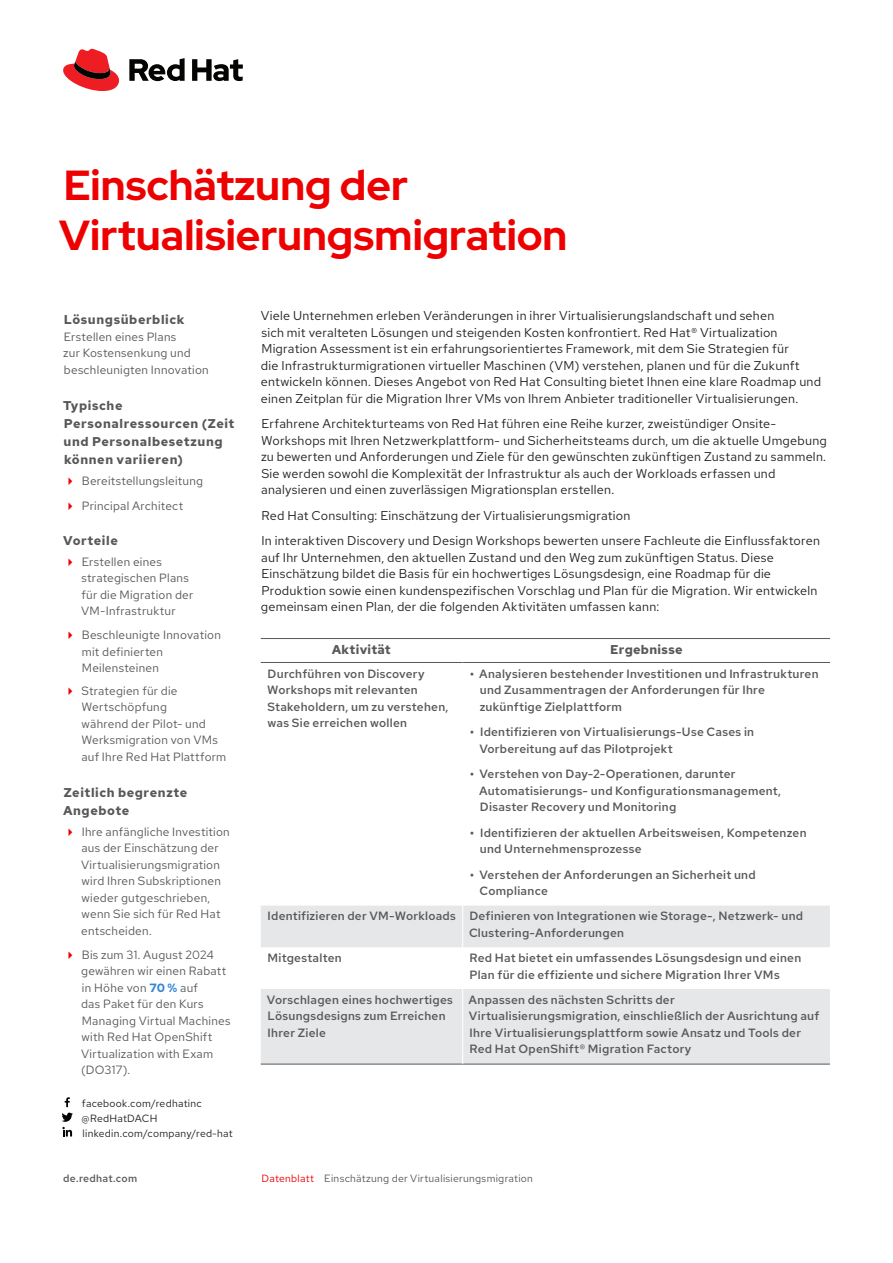
<style>
.page{position:relative;width:893px;height:1263px;background:#fff}
.page>*{position:absolute;margin:0;border:0;box-sizing:border-box;transform-origin:0 0}
.Header_-_Title{font:700 42px/50.4px "Red Hat Display";color:#e00}
.Main_-_Body{font:12.75px/16.5px "Red Hat Text";letter-spacing:.015em;color:#231f20}
.Sidebar_-_Subhead_1__left-aligned{font:700 12.75px/18px "Red Hat Text";letter-spacing:.045em;color:#57585a}
.Main_-_Table_Subhead_1__left-aligned{font:700 12.75px "Red Hat Text";letter-spacing:.02em;color:#57585a}
.Main_-_Table_Body__left-aligned{font:500 12px/16.5px "Red Hat Text";letter-spacing:.02em;color:#57585a}
.Sidebar_-_Body__left-aligned{font:12px/16.5px "Red Hat Text";letter-spacing:.02em;color:#57585a}
.t1{font:10.5px/15px "Red Hat Text";letter-spacing:.025em;color:#231f20}
.Footer_-_Running_Foot{font:10.5px "Red Hat Text";letter-spacing:.025em;color:#57585a}
.t2{font:500 10.5px "Red Hat Text";letter-spacing:.025em;color:#57585a}
.s1{font-weight:700;color:#3385d6}
.s2{font-weight:700}
.s3{color:#e00}
</style>
<div class="page">
<svg style="left:62px;top:1097px;width:11px;height:39px"></svg>
<hr style="left:261px;top:638px;width:569px;height:1px;background:#57585a">
<svg style="left:261px;top:906px;width:569px;height:158px;fill:#e6e7e9"></svg>
<hr style="left:261px;top:662px;width:202px;height:1px;background:#57585a">
<hr style="left:463px;top:662px;width:367px;height:1px;background:#57585a">
<hr style="left:261px;top:1064px;width:202px;height:1px;background:#57585a">
<hr style="left:463px;top:1064px;width:367px;height:1px;background:#57585a">
<hr style="left:462px;top:905px;width:1px;height:42px;background:#fff">
<hr style="left:462px;top:947px;width:1px;height:42px;background:#fff">
<hr style="left:462px;top:989px;width:1px;height:75px;background:#fff">
<svg style="left:63px;top:49px;width:56px;height:42px"></svg>
<svg style="left:129px;top:58px;width:114px;height:23px"></svg>
<p class="Header_-_Title" style="left:59px;top:159px;width:510px">Einschätzung der<br>Virtualisierungsmigration</p>
<p class="Sidebar_-_Subhead_1__left-aligned" style="left:64px;top:310px;width:122px">Lösungsüberblick</p>
<p class="Sidebar_-_Body__left-aligned" style="left:63px;top:328px;width:147px">Erstellen eines Plans<br>zur Kostensenkung und beschleunigten Innovation</p>
<p class="Sidebar_-_Subhead_1__left-aligned" style="left:63px;top:396px;width:173px">Typische<br>Personalressourcen (Zeit und Personalbesetzung können variieren)</p>
<p class="Sidebar_-_Body__left-aligned" style="left:82px;top:472px;width:123px">Bereitstellungsleitung</p>
<p class="Sidebar_-_Body__left-aligned" style="left:82px;top:497px;width:103px">Principal Architect</p>
<p class="Sidebar_-_Subhead_1__left-aligned" style="left:63px;top:531px;width:56px">Vorteile</p>
<p class="Sidebar_-_Body__left-aligned" style="left:81px;top:553px;width:114px">Erstellen eines strategischen Plans für die Migration der<br>VM-Infrastruktur</p>
<p class="Sidebar_-_Body__left-aligned" style="left:82px;top:626px;width:141px">Beschleunigte Innovation mit definierten<br>Meilensteinen</p>
<p class="Sidebar_-_Body__left-aligned" style="left:81px;top:682px;width:147px">Strategien für die<br>Wertschöpfung<br>während der Pilot- und<br>Werksmigration von VMs auf Ihre Red Hat Plattform</p>
<p class="Sidebar_-_Subhead_1__left-aligned" style="left:63px;top:783px;width:126px">Zeitlich begrenzte<br>Angebote</p>
<p class="Sidebar_-_Body__left-aligned" style="left:81px;top:823px;width:150px">Ihre anfängliche Investition aus der Einschätzung der<br>Virtualisierungsmigration wird Ihren Subskriptionen wieder gutgeschrieben, wenn Sie sich für Red Hat entscheiden.</p>
<p class="Sidebar_-_Body__left-aligned" style="left:81px;top:946px;width:151px">Bis zum 31. August 2024 gewähren wir einen Rabatt in Höhe von <span class="s1">70 %</span> auf<br>das Paket für den Kurs<br>Managing Virtual Machines with Red Hat OpenShift<br>Virtualization with Exam (DO317).</p>
<p class="t1" style="left:82px;top:1096px;width:153px">facebook.com/redhatinc @RedHatDACH linkedin.com/company/red-hat</p>
<p class="Main_-_Body" style="left:261px;top:307px;width:562px">Viele Unternehmen erleben Veränderungen in ihrer Virtualisierungslandschaft und sehen<br>sich mit veralteten Lösungen und steigenden Kosten konfrontiert. Red Hat® Virtualization Migration Assessment ist ein erfahrungsorientiertes Framework, mit dem Sie Strategien für<br>die Infrastrukturmigrationen virtueller Maschinen (VM) verstehen, planen und für die Zukunft entwickeln können. Dieses Angebot von Red Hat Consulting bietet Ihnen eine klare Roadmap und einen Zeitplan für die Migration Ihrer VMs von Ihrem Anbieter traditioneller Virtualisierungen.</p>
<p class="Main_-_Body" style="left:261px;top:415px;width:567px">Erfahrene Architekturteams von Red Hat führen eine Reihe kurzer, zweistündiger Onsite-Workshops mit Ihren Netzwerkplattform- und Sicherheitsteams durch, um die aktuelle Umgebung zu bewerten und Anforderungen und Ziele für den gewünschten zukünftigen Zustand zu sammeln.<br>Sie werden sowohl die Komplexität der Infrastruktur als auch der Workloads erfassen und analysieren und einen zuverlässigen Migrationsplan erstellen.</p>
<p class="Main_-_Body" style="left:261px;top:507px;width:370px">Red Hat Consulting: Einschätzung der Virtualisierungsmigration</p>
<p class="Main_-_Body" style="left:261px;top:532px;width:561px">In interaktiven Discovery und Design Workshops bewerten unsere Fachleute die Einflussfaktoren auf Ihr Unternehmen, den aktuellen Zustand und den Weg zum zukünftigen Status. Diese Einschätzung bildet die Basis für ein hochwertiges Lösungsdesign, eine Roadmap für die Produktion sowie einen kundenspezifischen Vorschlag und Plan für die Migration. Wir entwickeln gemeinsam einen Plan, der die folgenden Aktivitäten umfassen kann:</p>
<p class="Main_-_Table_Subhead_1__left-aligned" style="left:332px;top:640px;width:61px">Aktivität</p>
<p class="Main_-_Table_Subhead_1__left-aligned" style="left:610px;top:640px;width:74px">Ergebnisse</p>
<p class="Main_-_Table_Body__left-aligned" style="left:267px;top:665px;width:183px">Durchführen von Discovery<br>Workshops mit relevanten<br>Stakeholdern, um zu verstehen, was Sie erreichen wollen</p>
<p class="Main_-_Table_Body__left-aligned" style="left:480px;top:665px;width:340px;text-indent:-10px"><span class="s2">•</span> Analysieren bestehender Investitionen und Infrastrukturen und Zusammentragen der Anforderungen für Ihre zukünftige Zielplattform</p>
<p class="Main_-_Table_Body__left-aligned" style="left:479px;top:723px;width:276px;text-indent:-10px"><span class="s2">•</span> Identifizieren von Virtualisierungs-Use Cases in<br>Vorbereitung auf das Pilotprojekt</p>
<p class="Main_-_Table_Body__left-aligned" style="left:479px;top:765px;width:304px;text-indent:-9px"><span class="s2">•</span> Verstehen von Day-2-Operationen, darunter<br>Automatisierungs- und Konfigurationsmanagement,<br>Disaster Recovery und Monitoring</p>
<p class="Main_-_Table_Body__left-aligned" style="left:480px;top:824px;width:328px;text-indent:-10px"><span class="s2">•</span> Identifizieren der aktuellen Arbeitsweisen, Kompetenzen und Unternehmensprozesse</p>
<p class="Main_-_Table_Body__left-aligned" style="left:480px;top:866px;width:278px;text-indent:-10px"><span class="s2">•</span> Verstehen der Anforderungen an Sicherheit und<br>Compliance</p>
<p class="Main_-_Table_Body__left-aligned" style="left:268px;top:908px;width:190px">Identifizieren der VM-Workloads</p>
<p class="Main_-_Table_Body__left-aligned" style="left:469px;top:908px;width:336px">Definieren von Integrationen wie Storage-, Netzwerk- und<br>Clustering-Anforderungen</p>
<p class="Main_-_Table_Body__left-aligned" style="left:268px;top:949px;width:76px">Mitgestalten</p>
<p class="Main_-_Table_Body__left-aligned" style="left:469px;top:949px;width:333px">Red Hat bietet ein umfassendes Lösungsdesign und einen<br>Plan für die effiziente und sichere Migration Ihrer VMs</p>
<p class="Main_-_Table_Body__left-aligned" style="left:267px;top:991px;width:187px">Vorschlagen eines hochwertiges<br>Lösungsdesigns zum Erreichen<br>Ihrer Ziele</p>
<p class="Main_-_Table_Body__left-aligned" style="left:469px;top:991px;width:352px">Anpassen des nächsten Schritts der Virtualisierungsmigration, einschließlich der Ausrichtung auf Ihre Virtualisierungsplattform sowie Ansatz und Tools der Red Hat OpenShift® Migration Factory</p>
<p class="t2" style="left:63px;top:1171px;width:75px">de.redhat.com</p>
<p class="Footer_-_Running_Foot" style="left:262px;top:1171px;width:273px"><span class="s3">Datenblatt</span> Einschätzung der Virtualisierungsmigration</p>
</div>
